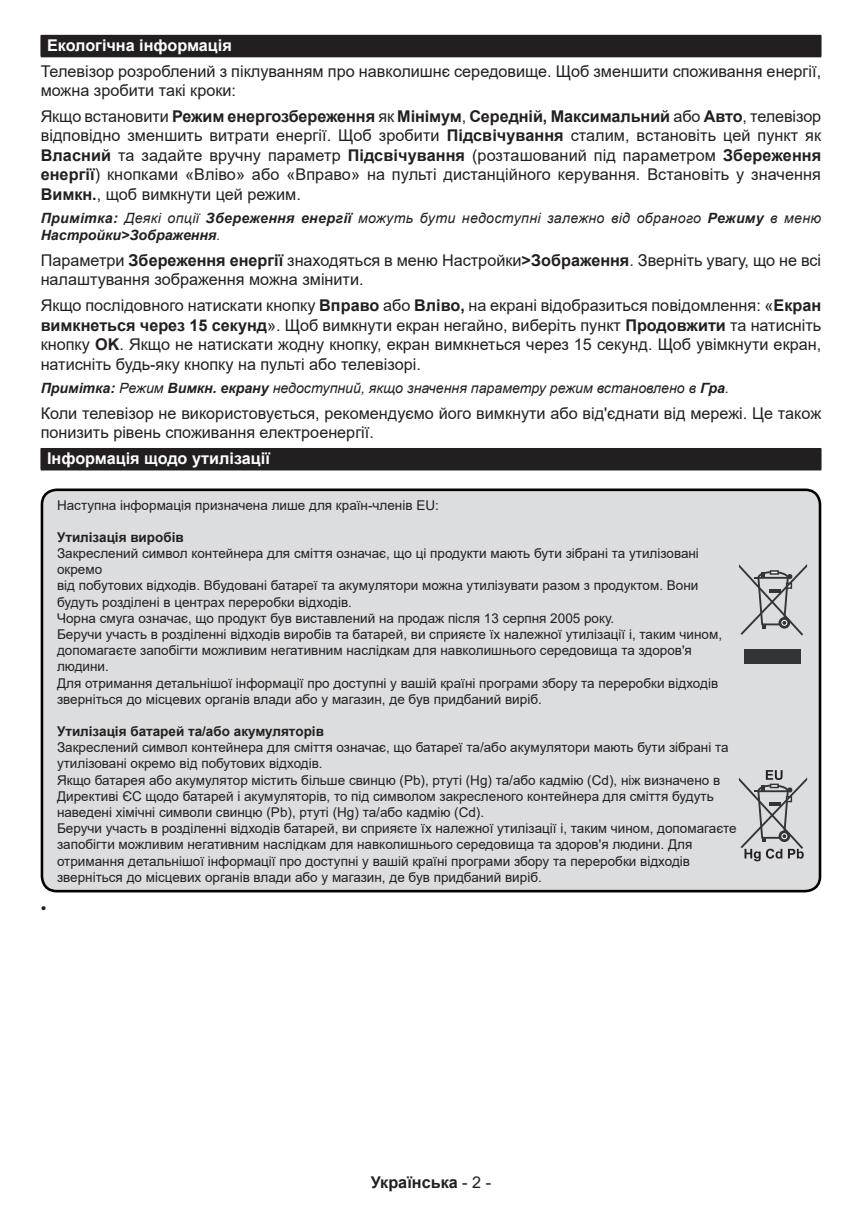
<style>
.page{position:relative;width:862px;height:1212px;background:#fff}
.page>*{position:absolute;margin:0;border:0;box-sizing:border-box;transform-origin:0 0}
.t1{font:16.2px/19.3px "Arial";color:#231f20}
.t2{font:700 16.2px "Arial";color:#fff}
.t3{font:700 16.2px "Arial";color:#231f20}
.t4{font:italic 14.17px/17.1px "Arial";letter-spacing:.025em;color:#231f20}
.t5{font:italic 14.17px "Arial";color:#231f20}
.t6{font:13.5px/16.2px "Arial";color:#231f20}
.t7{font:700 13.5px "Arial";color:#231f20}
.s1{font-weight:700}
.s2{font-weight:400}
</style>
<div class="page">
<div style="left:41px;top:35px;width:779px;height:22px;background:#231f20"></div>
<div style="left:41px;top:448px;width:779px;height:22px;background:#231f20"></div>
<div style="left:42px;top:490px;width:777px;height:401px;background:#dcdddf;border-radius:15px"></div>
<div style="left:41px;top:488px;width:779px;height:404px;border:3px solid #000001;border-radius:15px"></div>
<svg style="left:738px;top:564px;width:68px;height:71px"></svg>
<div style="left:743px;top:650px;width:57px;height:14px;background:#323436"></div>
<svg style="left:738px;top:770px;width:68px;height:91px"></svg>
<p class="t2" style="left:47px;top:34px;width:186px">Екологічна інформація</p>
<p class="t1" style="left:41px;top:61px;width:781px">Телевізор розроблений з піклуванням про навколишнє середовище. Щоб зменшити споживання енергії, можна зробити такі кроки:</p>
<p class="t1" style="left:41px;top:107px;width:781px;text-align:justify">Якщо встановити <span class="s1">Режим енергозбереження</span> як <span class="s1">Мінімум</span>, <span class="s1">Середній, Максимальний</span> або <span class="s1">Авто</span>, телевізор відповідно зменшить витрати енергії. Щоб зробити <span class="s1">Підсвічування</span> сталим, встановіть цей пункт як <span class="s1">Власний</span> та задайте вручну параметр <span class="s1">Підсвічування</span> (розташований під параметром <span class="s1">Збереження енергії</span>) кнопками «Вліво» або «Вправо» на пульті дистанційного керування. Встановіть у значення <span class="s1">Вимкн.</span>, щоб вимкнути цей режим.</p>
<p class="t4" style="left:41px;top:210px;width:781px"><span class="s1">Примітка:</span> Деякі опції <span class="s1">Збереження енергії</span> можуть бути недоступні залежно від обраного <span class="s1">Режиму</span> в меню<br><span class="s1">Настройки&gt;Зображення</span>.</p>
<p class="t1" style="left:41px;top:251px;width:781px">Параметри <span class="s1">Збереження енергії</span> знаходяться в меню Настройки<span class="s1">&gt;Зображення</span>. Зверніть увагу, що не всі налаштування зображення можна змінити.</p>
<p class="t1" style="left:41px;top:296px;width:781px;text-align:justify">Якщо послідовного натискати кнопку <span class="s1">Вправо</span> або <span class="s1">Вліво,</span> на екрані відобразиться повідомлення: «<span class="s1">Екран вимкнеться через 15 секунд</span>». Щоб вимкнути екран негайно, виберіть пункт <span class="s1">Продовжити</span> та натисніть кнопку <span class="s1">OK</span>. Якщо не натискати жодну кнопку, екран вимкнеться через 15 секунд. Щоб увімкнути екран, натисніть будь-яку кнопку на пульті або телевізорі.</p>
<p class="t5" style="left:41px;top:379px;width:689px"><span class="s1">Примітка:</span> Режим <span class="s1">Вимкн. екрану</span> недоступний, якщо значення параметру режим встановлено в <span class="s1">Гра</span>.</p>
<p class="t1" style="left:41px;top:403px;width:781px">Коли телевізор не використовується, рекомендуємо його вимкнути або від'єднати від мережі. Це також понизить рівень споживання електроенергії.</p>
<p class="t2" style="left:47px;top:447px;width:224px">Інформація щодо утилізації</p>
<p class="t6" style="left:57px;top:497px;width:383px">Наступна інформація призначена лише для країн-членів EU:</p>
<p class="t7" style="left:57px;top:528px;width:128px">Утилізація виробів</p>
<p class="t6" style="left:57px;top:545px;width:666px">Закреслений символ контейнера для сміття означає, що ці продукти мають бути зібрані та утилізовані окремо<br>від побутових відходів. Вбудовані батареї та акумулятори можна утилізувати разом з продуктом. Вони будуть розділені в центрах переробки відходів.<br>Чорна смуга означає, що продукт був виставлений на продаж після 13 серпня 2005 року.<br>Беручи участь в розділенні відходів виробів та батарей, ви сприяєте їх належної утилізації і, таким чином, допомагаєте запобігти можливим негативним наслідкам для навколишнього середовища та здоров'я людини.<br>Для отримання детальнішої інформації про доступні у вашій країні програми збору та переробки відходів зверніться до місцевих органів влади або у магазин, де був придбаний виріб.</p>
<p class="t7" style="left:57px;top:722px;width:268px">Утилізація батарей та/або акумуляторів</p>
<p class="t6" style="left:57px;top:739px;width:681px">Закреслений символ контейнера для сміття означає, що батареї та/або акумулятори мають бути зібрані та утилізовані окремо від побутових відходів.<br>Якщо батарея або акумулятор містить більше свинцю (Pb), ртуті (Hg) та/або кадмію (Cd), ніж визначено в Директиві ЄС щодо батарей і акумуляторів, то під символом закресленого контейнера для сміття будуть наведені хімічні символи свинцю (Pb), ртуті (Hg) та/або кадмію (Cd).<br>Беручи участь в розділенні відходів батарей, ви сприяєте їх належної утилізації і, таким чином, допомагаєте запобігти можливим негативним наслідкам для навколишнього середовища та здоров'я людини. Для отримання детальнішої інформації про доступні у вашій країні програми збору та переробки відходів зверніться до місцевих органів влади або у магазин, де був придбаний виріб.</p>
<p class="t1" style="left:41px;top:898px;width:7px">•</p>
<p class="t3" style="left:370px;top:1171px;width:122px">Українська <span class="s2">- 2 -</span></p>
</div>
